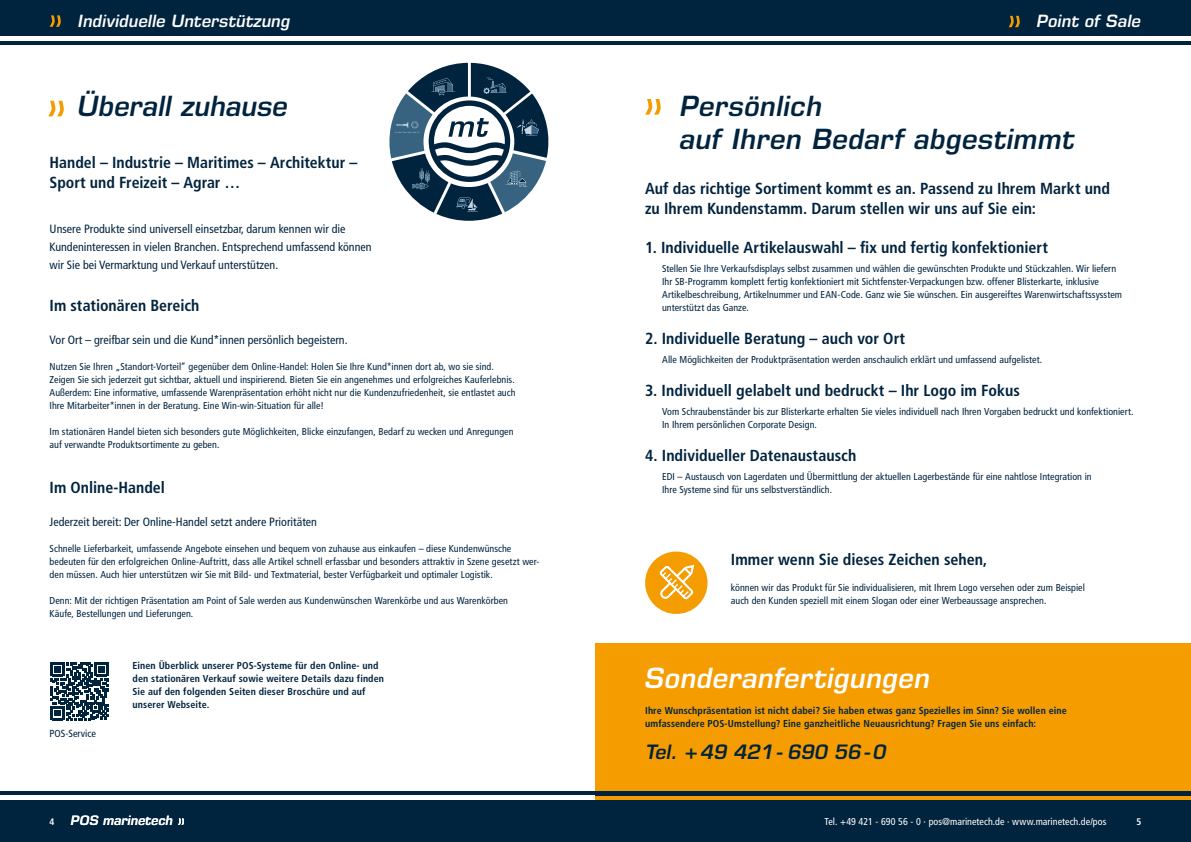
<style>
.page{position:relative;width:1191px;height:842px;background:#fff}
.page>*{position:absolute;margin:0;border:0;box-sizing:border-box;transform-origin:0 0}
.t1{font:italic 600 28px/32.5px "Eurostile LT Pro";letter-spacing:.005em;color:#00233e}
.t2{font:italic 600 28px "Eurostile LT Pro";letter-spacing:.005em;color:#fff}
.t3{font:italic 600 20px "Eurostile LT Pro";color:#00233e}
.t4{font:italic 600 17px "Eurostile LT Pro";color:#fff}
.t5{font:700 condensed 16px/19.5px "Frutiger LT Std";color:#00233e}
.t6{font:italic 600 13px "Eurostile LT Pro";color:#fff}
.t7{font:condensed 12px/18px "Frutiger LT Std";color:#00233e}
.t8{font:condensed 10.3px "Frutiger LT Std";color:#00233e}
.t9{font:condensed 10px/13px "Frutiger LT Std";letter-spacing:.005em;color:#00233e}
.t10{font:700 condensed 10px/13px "Frutiger LT Std";letter-spacing:.01em;color:#00233e}
.t11{font:condensed 10px "Frutiger LT Std";letter-spacing:.005em;color:#fff}
.t12{font:700 condensed 9.5px "Frutiger LT Std";color:#fff}
</style>
<div class="page">
<div style="left:0;top:791px;width:1191px;height:51px;background:#00233e"></div>
<div style="left:0;top:0;width:1191px;height:45px;background:#00233e"></div>
<hr style="left:0;top:795px;width:1191px;height:4px;background:#fff">
<hr style="left:0;top:37px;width:1191px;height:4px;background:#fff">
<svg style="left:178px;top:818px;width:6px;height:7px"></svg>
<svg style="left:389px;top:63px;width:160px;height:158px"></svg>
<svg style="left:50px;top:662px;width:58px;height:58px"></svg>
<div style="left:595px;top:643px;width:596px;height:156px;background:#f59c00"></div>
<svg style="left:48px;top:101px;width:16px;height:15px"></svg>
<hr style="left:595px;top:791px;width:596px;height:4px;background:#00233e">
<svg style="left:50px;top:15px;width:11px;height:12px"></svg>
<svg style="left:1008px;top:16px;width:11px;height:11px"></svg>
<svg style="left:645px;top:99px;width:15px;height:16px"></svg>
<svg style="left:645px;top:551px;width:63px;height:63px"></svg>
<h3 class="t4" style="left:78px;top:10px;width:214px">Individuelle Unterstützung</h3>
<h1 class="t1" style="left:78px;top:90px;width:212px">Überall zuhause</h1>
<h3 class="t5" style="left:50px;top:153px;width:309px">Handel – Industrie – Maritimes – Architektur –<br>Sport und Freizeit – Agrar …</h3>
<p class="t7" style="left:50px;top:220px;width:323px">Unsere Produkte sind universell einsetzbar, darum kennen wir die<br>Kundeninteressen in vielen Branchen. Entsprechend umfassend können wir Sie bei Vermarktung und Verkauf unterstützen.</p>
<h3 class="t5" style="left:50px;top:296px;width:151px">Im stationären Bereich</h3>
<p class="t7" style="left:50px;top:331px;width:299px">Vor Ort – greifbar sein und die Kund*innen persönlich begeistern.</p>
<p class="t9" style="left:50px;top:360px;width:467px">Nutzen Sie Ihren „Standort-Vorteil” gegenüber dem Online-Handel: Holen Sie Ihre Kund*innen dort ab, wo sie sind.<br>Zeigen Sie sich jederzeit gut sichtbar, aktuell und inspirierend. Bieten Sie ein angenehmes und erfolgreiches Kauferlebnis.<br>Außerdem: Eine informative, umfassende Warenpräsentation erhöht nicht nur die Kundenzufriedenheit, sie entlastet auch Ihre Mitarbeiter*innen in der Beratung. Eine Win-win-Situation für alle!</p>
<p class="t9" style="left:50px;top:425px;width:465px">Im stationären Handel bieten sich besonders gute Möglichkeiten, Blicke einzufangen, Bedarf zu wecken und Anregungen auf verwandte Produktsortimente zu geben.</p>
<h3 class="t5" style="left:50px;top:478px;width:117px">Im Online-Handel</h3>
<p class="t7" style="left:50px;top:513px;width:269px">Jederzeit bereit: Der Online-Handel setzt andere Prioritäten</p>
<p class="t9" style="left:50px;top:542px;width:491px">Schnelle Lieferbarkeit, umfassende Angebote einsehen und bequem von zuhause aus einkaufen – diese Kundenwünsche bedeuten für den erfolgreichen Online-Auftritt, dass alle Artikel schnell erfassbar und besonders attraktiv in Szene gesetzt wer&shy;den müssen. Auch hier unterstützen wir Sie mit Bild- und Textmaterial, bester Verfügbarkeit und optimaler Logistik.</p>
<p class="t9" style="left:50px;top:594px;width:460px">Denn: Mit der richtigen Präsentation am Point of Sale werden aus Kundenwünschen Warenkörbe und aus Warenkörben<br>Käufe, Bestellungen und Lieferungen.</p>
<p class="t8" style="left:50px;top:727px;width:48px">POS-Service</p>
<p class="t10" style="left:133px;top:659px;width:253px">Einen Überblick unserer POS-Systeme für den Online- und den stationären Verkauf sowie weitere Details dazu finden Sie auf den folgenden Seiten dieser Broschüre und auf unserer Webseite.</p>
<h3 class="t4" style="left:1036px;top:11px;width:106px">Point of Sale</h3>
<h1 class="t1" style="left:680px;top:90px;width:397px">Persönlich<br>auf Ihren Bedarf abgestimmt</h1>
<h3 class="t5" style="left:645px;top:179px;width:466px">Auf das richtige Sortiment kommt es an. Passend zu Ihrem Markt und zu Ihrem Kundenstamm. Darum stellen wir uns auf Sie ein:</h3>
<h3 class="t5" style="left:645px;top:238px;width:404px">1. Individuelle Artikelauswahl – fix und fertig konfektioniert</h3>
<p class="t9" style="left:662px;top:262px;width:461px">Stellen Sie Ihre Verkaufsdisplays selbst zusammen und wählen die gewünschten Produkte und Stückzahlen. Wir liefern Ihr SB-Programm komplett fertig konfektioniert mit Sichtfenster-Verpackungen bzw. offener Blisterkarte, inklusive Artikelbeschreibung, Artikelnummer und EAN-Code. Ganz wie Sie wünschen. Ein ausgereiftes Warenwirtschaftssysstem unterstützt das Ganze.</p>
<h3 class="t5" style="left:645px;top:329px;width:262px">2. Individuelle Beratung – auch vor Ort</h3>
<p class="t9" style="left:662px;top:353px;width:381px">Alle Möglichkeiten der Produktpräsentation werden anschaulich erklärt und umfassend aufgelistet.</p>
<h3 class="t5" style="left:645px;top:381px;width:376px">3. Individuell gelabelt und bedruckt – Ihr Logo im Fokus</h3>
<p class="t9" style="left:662px;top:405px;width:473px">Vom Schraubenständer bis zur Blisterkarte erhalten Sie vieles individuell nach Ihren Vorgaben bedruckt und konfektioniert.<br>In Ihrem persönlichen Corporate Design.</p>
<h3 class="t5" style="left:645px;top:446px;width:213px">4. Individueller Datenaustausch</h3>
<p class="t9" style="left:662px;top:470px;width:431px">EDI – Austausch von Lagerdaten und Übermittlung der aktuellen Lagerbestände für eine nahtlose Integration in<br>Ihre Systeme sind für uns selbstverständlich.</p>
<h3 class="t5" style="left:731px;top:550px;width:258px">Immer wenn Sie dieses Zeichen sehen,</h3>
<p class="t9" style="left:731px;top:581px;width:355px">können wir das Produkt für Sie individualisieren, mit Ihrem Logo versehen oder zum Beispiel auch den Kunden speziell mit einem Slogan oder einer Werbeaussage ansprechen.</p>
<h1 class="t2" style="left:645px;top:661px;width:287px">Sonderanfertigungen</h1>
<p class="t10" style="left:645px;top:704px;width:423px">Ihre Wunschpräsentation ist nicht dabei? Sie haben etwas ganz Spezielles im Sinn? Sie wollen eine umfassendere POS-Umstellung? Eine ganzheitliche Neuausrichtung? Fragen Sie uns einfach:</p>
<h2 class="t3" style="left:646px;top:740px;width:242px">Tel. +49 421- 690 56-0</h2>
<h3 class="t6" style="left:71px;top:812px;width:104px">POS marinetech</h3>
<p class="t11" style="left:824px;top:816px;width:283px">Tel. +49 421 - 690 56 - 0 · pos@marinetech.de · www.marinetech.de/pos</p>
<p class="t12" style="left:50px;top:816px;width:6px">4</p>
<p class="t12" style="left:1136px;top:816px;width:6px">5</p>
</div>
